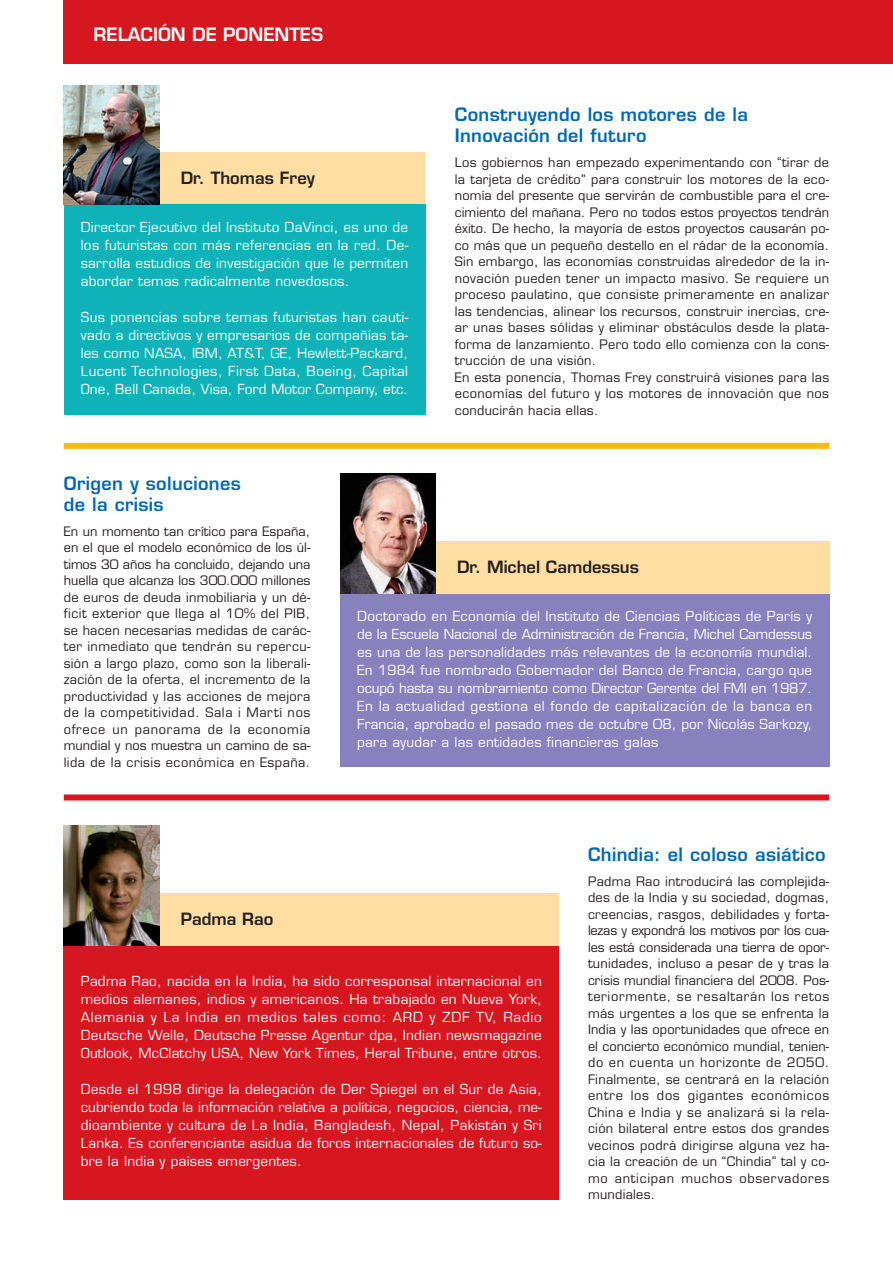
<style>
.page{position:relative;width:893px;height:1263px;background:#fff}
.page>*{position:absolute;margin:0;border:0;box-sizing:border-box;transform-origin:0 0}
.t1{font:600 18px/21px "Eurostile";letter-spacing:.02em;color:#0166b3}
.t2{font:600 18px "Eurostile";color:#fff}
.t3{font:600 16.5px "Eurostile";color:#231f20}
.t4{font:13.5px/18px "Eurostile";letter-spacing:.02em;color:#fff;text-align:justify}
.t5{font:12.75px/16.5px "Eurostile";letter-spacing:.02em;color:#231f20;text-align:justify}
</style>
<div class="page">
<div style="left:159px;top:153px;width:266px;height:52px;background:#ffdea4"></div>
<div style="left:64px;top:205px;width:361px;height:210px;background:#0eb2b8"></div>
<img style="left:64px;top:85px;width:95px;height:120px">
<div style="left:64px;top:794px;width:765px;height:6px;background:#d7171f"></div>
<div style="left:64px;top:443px;width:765px;height:6px;background:#fcb814"></div>
<div style="left:340px;top:593px;width:489px;height:174px;background:#8781bd"></div>
<div style="left:64px;top:0;width:829px;height:64px;background:#d7171f"></div>
<div style="left:64px;top:945px;width:495px;height:254px;background:#d7171f"></div>
<div style="left:436px;top:541px;width:393px;height:52px;background:#ffdea4"></div>
<img style="left:340px;top:474px;width:96px;height:119px">
<div style="left:159px;top:893px;width:400px;height:52px;background:#ffdea4"></div>
<img style="left:64px;top:825px;width:95px;height:120px">
<h1 class="t2" style="left:94px;top:28px;width:231px">RELACIÓN DE PONENTES</h1>
<p class="t3" style="left:181px;top:172px;width:136px">Dr. Thomas Frey</p>
<p class="t4" style="left:81px;top:220px;width:329px">Director Ejecutivo del Instituto DaVinci, es uno de los futuristas con más referencias en la red. De&shy;sarrolla estudios de investigación que le permiten abordar temas radicalmente novedosos.</p>
<p class="t4" style="left:81px;top:310px;width:329px">Sus ponencias sobre temas futuristas han cauti&shy;vado a directivos y empresarios de compañías ta&shy;les como NASA, IBM, AT&amp;T, GE, Hewlett-Packard, Lucent Technologies, First Data, Boeing, Capital One, Bell Canada, Visa, Ford Motor Company, etc.</p>
<h1 class="t1" style="left:455px;top:106px;width:295px">Construyendo los motores de la<br>Innovación del futuro</h1>
<p class="t5" style="left:455px;top:156px;width:376px;text-align:left">Los gobiernos han empezado experimentando con “tirar de la tarjeta de crédito” para construir los motores de la eco&shy;nomía del presente que servirán de combustible para el cre&shy;cimiento del mañana. Pero no todos estos proyectos tendrán éxito. De hecho, la mayoría de estos proyectos causarán po&shy;co más que un pequeño destello en el rádar de la economía.<br>Sin embargo, las economías construidas alrededor de la in&shy;novación pueden tener un impacto masivo. Se requiere un proceso paulatino, que consiste primeramente en analizar las tendencias, alinear los recursos, construir inercias, cre&shy;ar unas bases sólidas y eliminar obstáculos desde la plata&shy;forma de lanzamiento. Pero todo ello comienza con la cons&shy;trucción de una visión.<br>En esta ponencia, Thomas Frey construirá visiones para las economías del futuro y los motores de innovación que nos conducirán hacia ellas.</p>
<h1 class="t1" style="left:64px;top:474px;width:178px">Origen y soluciones de la crisis</h1>
<p class="t5" style="left:64px;top:524px;width:248px">En un momento tan crítico para España, en el que el modelo económico de los úl&shy;timos 30 años ha concluido, dejando una huella que alcanza los 300.000 millones de euros de deuda inmobiliaria y un dé&shy;ficit exterior que llega al 10% del PIB, se hacen necesarias medidas de carác&shy;ter inmediato que tendrán su repercu&shy;sión a largo plazo, como son la liberali&shy;zación de la oferta, el incremento de la productividad y las acciones de mejora de la competitividad. Sala i Martí nos ofrece un panorama de la economía mundial y nos muestra un camino de sa&shy;lida de la crisis económica en España.</p>
<p class="t3" style="left:457px;top:561px;width:183px">Dr. Michel Camdessus</p>
<p class="t4" style="left:357px;top:608px;width:456px">Doctorado en Economía del Instituto de Ciencias Políticas de París y de la Escuela Nacional de Administración de Francia, Michel Camdessus es una de las personalidades más relevantes de la economía mundial.<br>En 1984 fue nombrado Gobernador del Banco de Francia, cargo que ocupó hasta su nombramiento como Director Gerente del FMI en 1987.<br>En la actualidad gestiona el fondo de capitalización de la banca en Francia, aprobado el pasado mes de octubre 08, por Nicolás Sarkozy, para ayudar a las entidades financieras galas</p>
<p class="t3" style="left:181px;top:912px;width:94px">Padma Rao</p>
<p class="t4" style="left:81px;top:973px;width:463px">Padma Rao, nacida en la India, ha sido corresponsal internacional en medios alemanes, indios y americanos. Ha trabajado en Nueva York, Alemania y La India en medios tales como: ARD y ZDF TV, Radio Deutsche Welle, Deutsche Presse Agentur dpa, Indian newsmagazine Outlook, McClatchy USA, New York Times, Heral Tribune, entre otros.</p>
<p class="t4" style="left:81px;top:1081px;width:463px">Desde el 1998 dirige la delegación de Der Spiegel en el Sur de Asia, cubriendo toda la información relativa a política, negocios, ciencia, me&shy;dioambiente y cultura de La India, Bangladesh, Nepal, Pakistán y Sri Lanka. Es conferenciante asidua de foros internacionales de futuro so&shy;bre la India y países emergentes.</p>
<h1 class="t1" style="left:588px;top:845px;width:239px">Chindia: el coloso asiático</h1>
<p class="t5" style="left:588px;top:874px;width:243px">Padma Rao introducirá las complejida&shy;des de la India y su sociedad, dogmas, creencias, rasgos, debilidades y forta&shy;lezas y expondrá los motivos por los cua&shy;les está considerada una tierra de opor&shy;tunidades, incluso a pesar de y tras la crisis mundial financiera del 2008. Pos&shy;teriormente, se resaltarán los retos más urgentes a los que se enfrenta la India y las oportunidades que ofrece en el concierto económico mundial, tenien&shy;do en cuenta un horizonte de 2050.<br>Finalmente, se centrará en la relación entre los dos gigantes económicos China e India y se analizará si la rela&shy;ción bilateral entre estos dos grandes vecinos podrá dirigirse alguna vez ha&shy;cia la creación de un “Chindia” tal y co&shy;mo anticipan muchos observadores mundiales.</p>
</div>
